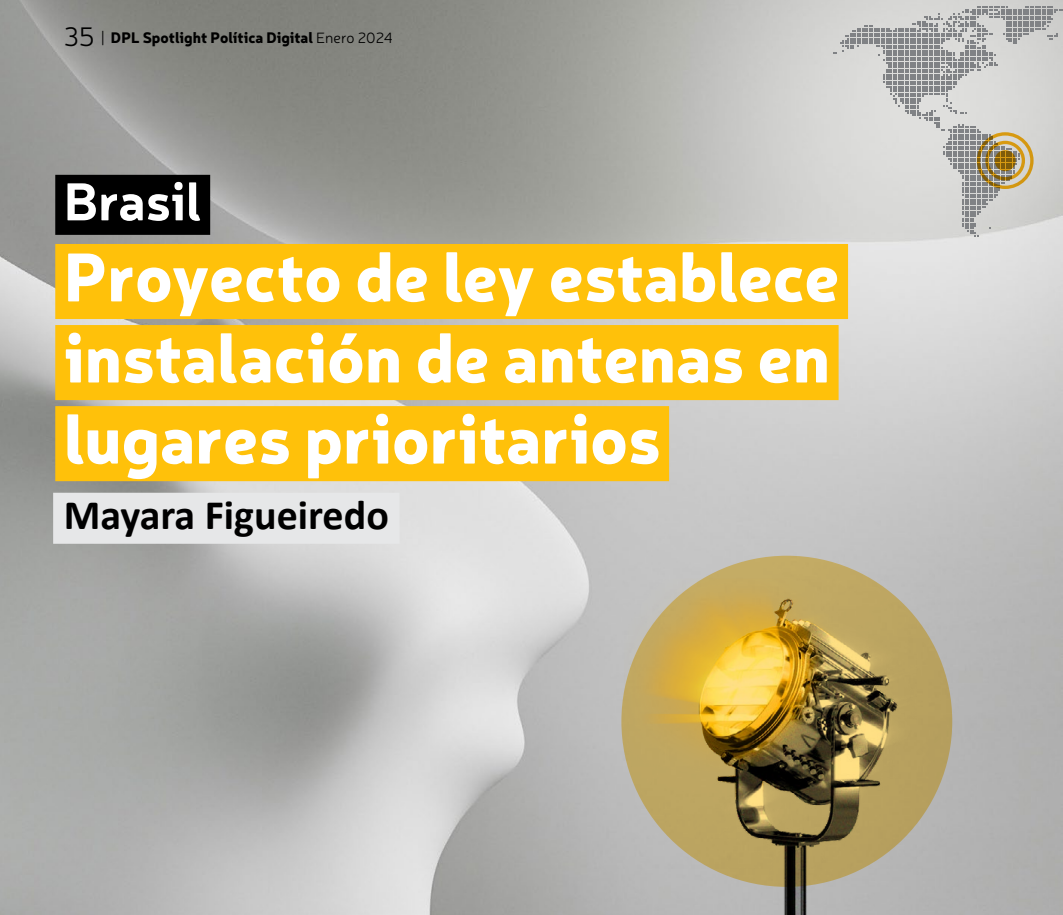
<style>
.page{position:relative;width:1063px;height:915px;background:#fff}
.page>*{position:absolute;margin:0;border:0;box-sizing:border-box;transform-origin:0 0}
.t1{font:900 67.5px/81px "Neris";color:#fff}
.t2{font:700 52.5px "Neris";color:#fff}
.t3{font:700 42px "Calibri";color:#000}
.t4{font:900 15px "Neris";color:#000}
.s1{font-weight:300;font-size:27px}
.s2{font-weight:300}
</style>
<div class="page">
<img style="left:0;top:0;width:1063px;height:914px">
<svg style="left:833px;top:7px;width:230px;height:229px;background:#c9c9c7"></svg>
<div style="left:55px;top:175px;width:155px;height:60px;background:#000"></div>
<div style="left:55px;top:244px;width:793px;height:75px;background:#ffc10a"></div>
<div style="left:55px;top:325px;width:784px;height:75px;background:#ffc10a"></div>
<div style="left:55px;top:406px;width:614px;height:75px;background:#ffc10a"></div>
<div style="left:53px;top:492px;width:347px;height:51px;background:#e6e7e8"></div>
<img style="left:625px;top:545px;width:291px;height:369px">
<svg style="left:621px;top:555px;width:331px;height:331px;background:#ae954e"></svg>
<svg style="left:995px;top:150px;width:21px;height:21px"></svg>
<div style="left:985px;top:141px;width:40px;height:39px;border:3px solid #feb615;border-radius:50%"></div>
<div style="left:977px;top:132px;width:57px;height:57px;border:3px solid #feb615;border-radius:50%"></div>
<p class="t4" style="left:64px;top:27px;width:331px"><span class="s1">35</span> <span class="s2">|</span> DPL Spotlight Política Digital <span class="s2">Enero 2024</span></p>
<p class="t2" style="left:64px;top:164px;width:139px">Brasil</p>
<p class="t1" style="left:64px;top:232px;width:777px">Proyecto de ley establece instalación de antenas en lugares prioritarios</p>
<p class="t3" style="left:64px;top:488px;width:327px">Mayara Figueiredo</p>
</div>
